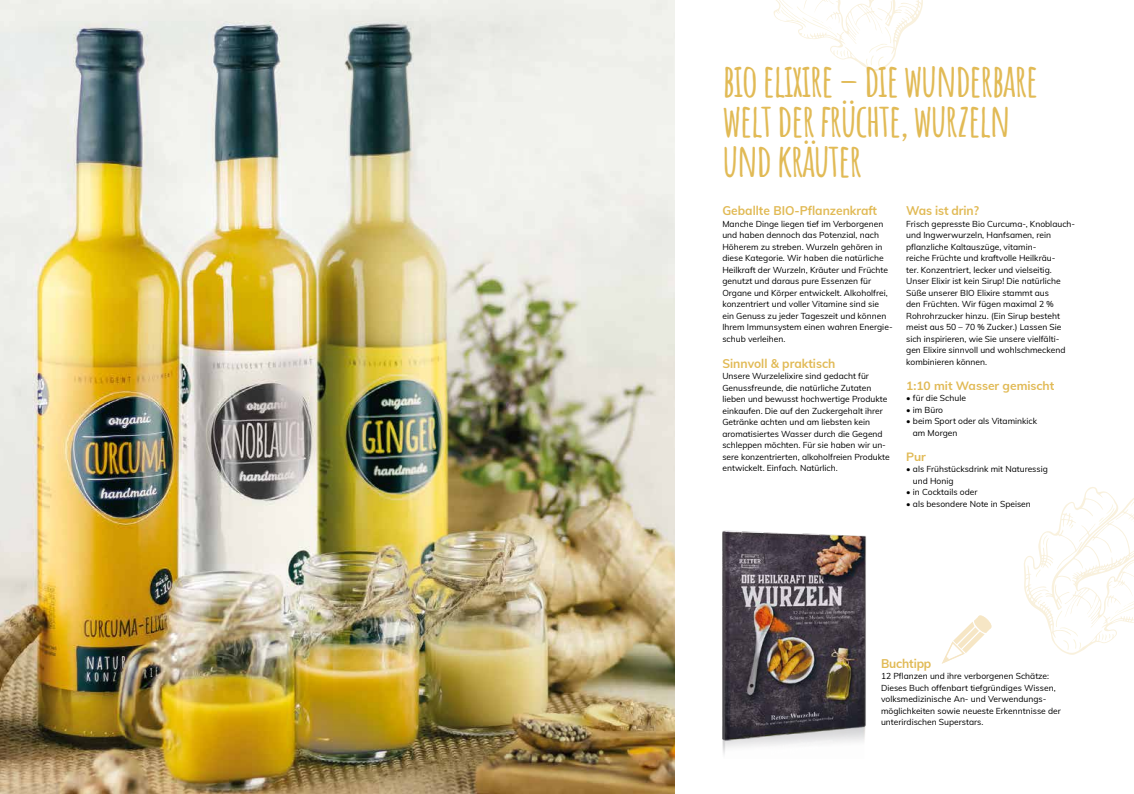
<style>
.page{position:relative;width:1134px;height:794px;background:#fff}
.page>*{position:absolute;margin:0;border:0;box-sizing:border-box;transform-origin:0 0}
.t1{font:700 45px/40px "Amatic SC";letter-spacing:-.04em;color:#e1ba55}
.t2{font:700 12.6px "Mulish";color:#e1ba55;scale:.95 1}
.t3{font:700 12px "Mulish";color:#e1ba55}
.t4{font:8.5px/11.5px "Mulish";color:#000}
</style>
<div class="page">
<img style="left:0;top:0;width:675px;height:794px">
<svg style="left:942px;top:615px;width:50px;height:49px"></svg>
<svg style="left:1024px;top:487px;width:110px;height:168px"></svg>
<svg style="left:773px;top:0;width:150px;height:71px"></svg>
<img style="left:722px;top:530px;width:144px;height:224px">
<h1 class="t1" style="left:722px;top:57px;width:318px">BIO ELIXIRE – DIE WUNDERBARE<br>WELT DER FRÜCHTE, WURZELN<br>UND KRÄUTER</h1>
<h2 class="t2" style="left:722px;top:202px;width:164px">Geballte BIO-Pflanzenkraft</h2>
<p class="t4" style="left:722px;top:218px;width:172px">Manche Dinge liegen tief im Verborgenen und haben dennoch das Potenzial, nach Höherem zu streben. Wurzeln gehören in diese Kategorie. Wir haben die natürliche Heilkraft der Wurzeln, Kräuter und Früchte genutzt und daraus pure Essenzen für Organe und Körper entwickelt. Alkoholfrei, konzentriert und voller Vitamine sind sie ein Genuss zu jeder Tageszeit und können Ihrem Immunsystem einen wahren Energie&shy;schub verleihen.</p>
<h2 class="t2" style="left:722px;top:354px;width:120px">Sinnvoll &amp; praktisch</h2>
<p class="t4" style="left:722px;top:370px;width:169px">Unsere Wurzelelixire sind gedacht für Genussfreunde, die natürliche Zutaten lieben und bewusst hochwertige Produkte einkaufen. Die auf den Zuckergehalt ihrer Getränke achten und am liebsten kein aromatisiertes Wasser durch die Gegend schleppen möchten. Für sie haben wir un&shy;sere konzentrierten, alkoholfreien Produkte entwickelt. Einfach. Natürlich.</p>
<h2 class="t2" style="left:906px;top:202px;width:78px">Was ist drin?</h2>
<p class="t4" style="left:906px;top:218px;width:170px">Frisch gepresste Bio Curcuma-, Knoblauch&shy;und Ingwerwurzeln, Hanfsamen, rein pflanzliche Kaltauszüge, vitamin-<br>reiche Früchte und kraftvolle Heilkräu-<br>ter. Konzentriert, lecker und vielseitig.<br>Unser Elixir ist kein Sirup! Die natürliche Süße unserer BIO Elixire stammt aus<br>den Früchten. Wir fügen maximal 2 % Rohrohrzucker hinzu. (Ein Sirup besteht meist aus 50 – 70 % Zucker.) Lassen Sie sich inspirieren, wie Sie unsere vielfälti&shy;gen Elixire sinnvoll und wohlschmeckend kombinieren können.</p>
<h3 class="t3" style="left:906px;top:377px;width:150px">1:10 mit Wasser gemischt</h3>
<p class="t4" style="left:906px;top:392px;width:61px">• für die Schule</p>
<p class="t4" style="left:906px;top:404px;width:38px">• im Büro</p>
<p class="t4" style="left:913px;top:415px;width:126px;text-indent:-7px">• beim Sport oder als Vitaminkick am Morgen</p>
<h3 class="t3" style="left:906px;top:448px;width:21px">Pur</h3>
<p class="t4" style="left:913px;top:463px;width:137px;text-indent:-7px">• als Frühstücksdrink mit Naturessig und Honig</p>
<p class="t4" style="left:906px;top:486px;width:73px">• in Cocktails oder</p>
<p class="t4" style="left:906px;top:498px;width:126px">• als besondere Note in Speisen</p>
<h2 class="t2" style="left:881px;top:654px;width:55px">Buchtipp</h2>
<p class="t4" style="left:881px;top:670px;width:181px">12 Pflanzen und ihre verborgenen Schätze:<br>Dieses Buch offenbart tiefgründiges Wissen, volksmedizinische An- und Verwendungs&shy;möglichkeiten sowie neueste Erkenntnisse der unterirdischen Superstars.</p>
</div>
